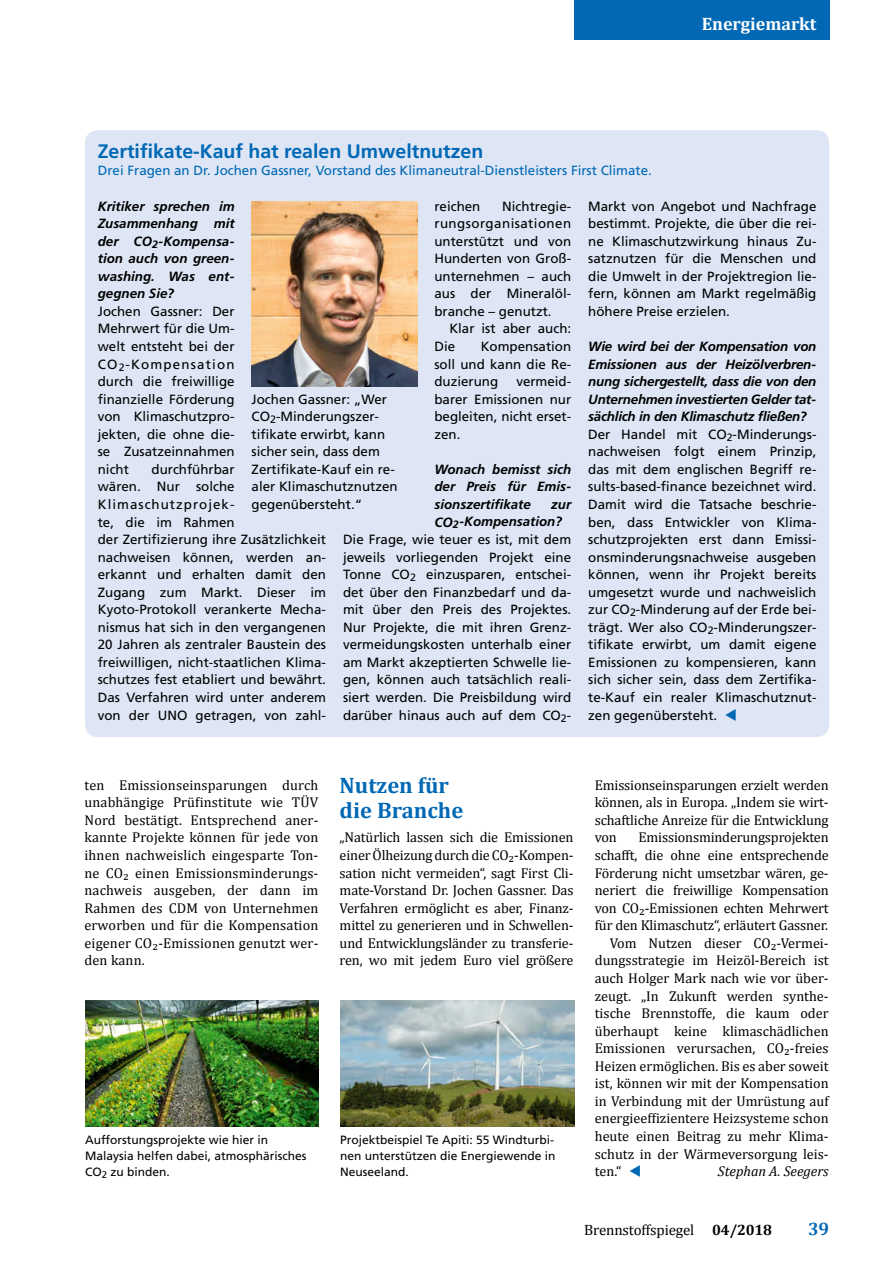
<style>
.page{position:relative;width:893px;height:1263px;background:#fff}
.page>*{position:absolute;margin:0;border:0;box-sizing:border-box;transform-origin:0 0}
.Subheadline_Themense{font:700 22.5px/25.5px "Cambria";color:#0068b4}
.Headline_Kasten{font:700 19.5px "Frutiger LT Std";color:#0068b4}
.t1{font:700 18px "Cambria";color:#fff}
.t2{font:700 18px "Cambria";color:#0068b4}
.t3{font:15px "Cambria";letter-spacing:-.01em;color:#000}
.Grundschrift{font:14.25px/17.5px "Cambria";letter-spacing:-.01em;color:#000;text-align:justify}
.Grundschrift_Einzug{font:14.25px/17.5px "Cambria";color:#000;text-align:justify}
.Grundschrift_Einzug-2{font:italic 14.25px "Cambria";color:#000}
.Grundsschrift{font:13.35px/17.5px "Frutiger LT Std";color:#000;text-align:justify}
.Grundsschrift-2{font:italic 700 13.35px/17.5px "Frutiger LT Std";color:#000;text-align:justify}
.BU_1__am_Grundlinien{font:13.35px/17.5px "Frutiger LT Std";color:#000}
.Grundschrift___Einzu{font:13.35px/17.5px "Frutiger LT Std";color:#000;text-align:justify}
.Grundsschrift-3{font:13.35px "Frutiger LT Std";color:#0068b4}
.BU{font:12px/15.8px "Frutiger LT Std";color:#000}
.s1{color:#0068b4}
.s2{font-weight:700}
</style>
<div class="page">
<div style="left:574px;top:0;width:255px;height:40px;background:#0068b4"></div>
<div style="left:85px;top:130px;width:744px;height:607px;background:#dee6f5;border-radius:13px"></div>
<img style="left:252px;top:202px;width:165px;height:185px">
<img style="left:85px;top:1000px;width:234px;height:127px">
<img style="left:340px;top:1000px;width:234px;height:127px">
<p class="t1" style="left:702px;top:11px;width:116px">Energiemarkt</p>
<p class="Headline_Kasten" style="left:98px;top:139px;width:387px">Zertifikate-Kauf hat realen Umweltnutzen</p>
<p class="Grundsschrift-3" style="left:98px;top:163px;width:556px">Drei Fragen an Dr. Jochen Gassner, Vorstand des Klimaneutral-Dienstleisters First Climate.</p>
<p class="Grundsschrift-2" style="left:98px;top:197px;width:138px">Kritiker sprechen im Zusammenhang mit der CO<sub>2</sub>-Kompensa&shy;tion auch von green&shy;washing. Was ent&shy;gegnen Sie?</p>
<p class="Grundsschrift" style="left:98px;top:302px;width:138px">Jochen Gassner: Der Mehrwert für die Um&shy;welt entsteht bei der CO<sub>2</sub>-Kompensation durch die freiwillige finanzielle Förderung von Klimaschutzpro&shy;jekten, die ohne die&shy;se Zusatzeinnahmen nicht</p>
<p class="Grundsschrift" style="left:588px;top:197px;width:230px">Markt von Angebot und Nachfrage bestimmt. Projekte, die über die rei&shy;ne Klimaschutzwirkung hinaus Zu&shy;satznutzen für die Menschen und die Umwelt in der Projektregion lie&shy;fern, können am Markt regelmäßig höhere Preise erzielen.</p>
<p class="Grundsschrift-2" style="left:588px;top:338px;width:230px">Wie wird bei der Kompensation von Emissionen aus der Heizölverbren&shy;nung sichergestellt, dass die von den Unternehmen investierten Gelder tat&shy;sächlich in den Klimaschutz fließen?</p>
<p class="Grundsschrift" style="left:588px;top:425px;width:230px">Der Handel mit CO<sub>2</sub>-Minderungs&shy;nachweisen folgt einem Prinzip, das mit dem englischen Begriff re&shy;sults-based-finance bezeichnet wird.<br>Damit wird die Tatsache beschrie&shy;ben, dass Entwickler von Klima&shy;schutzprojekten erst dann Emissi&shy;onsminderungsnachweise ausgeben können, wenn ihr Projekt bereits umgesetzt wurde und nachweislich zur CO<sub>2</sub>-Minderung auf der Erde bei&shy;trägt. Wer also CO<sub>2</sub>-Minderungszer&shy;tifikate erwirbt, um damit eigene Emissionen zu kompensieren, kann sich sicher sein, dass dem Zertifika&shy;te-Kauf ein realer Klimaschutznut&shy;zen gegenübersteht. <span class="s1">▼</span></p>
<p class="Grundsschrift" style="left:434px;top:197px;width:138px;text-indent:68px">Nichtregie&shy;rungsorganisationen unterstützt und von Hunderten von Groß&shy;unternehmen – auch aus der Mineralöl&shy;branche – genutzt.</p>
<p class="Grundschrift___Einzu" style="left:434px;top:320px;width:138px;text-indent:15px">Klar ist aber auch:<br>Die</p>
<p class="Grundsschrift" style="left:434px;top:197px;width:47px">reichen</p>
<p class="Grundschrift___Einzu" style="left:434px;top:338px;width:138px;text-indent:46px">Kompensation soll und kann die Re&shy;duzierung</p>
<p class="Grundschrift___Einzu" style="left:434px;top:373px;width:138px;text-indent:82px">vermeid&shy;barer Emissionen nur begleiten, nicht erset&shy;zen.</p>
<p class="Grundsschrift-2" style="left:434px;top:461px;width:138px">Wonach bemisst sich der Preis für Emis&shy;sionszertifikate</p>
<p class="BU_1__am_Grundlinien" style="left:252px;top:390px;width:148px">Jochen Gassner: „Wer<br>CO<sub>2</sub>-Minderungszer&shy;tifikate erwirbt, kann sicher sein, dass dem<br>Zertifikate-Kauf ein re&shy;aler Klimaschutznutzen gegenübersteht.“</p>
<p class="Grundsschrift" style="left:98px;top:460px;width:230px;text-align:left;text-indent:54px">durchführbar<br>wären. Nur solche<br>Klimaschutzprojek-<br>te, die im Rahmen<br>der Zertifizierung ihre Zusätzlichkeit nachweisen können, werden an&shy;erkannt und erhalten damit den<br>Zugang zum Markt. Dieser im<br>Kyoto-Protokoll verankerte Mecha&shy;nismus hat sich in den vergangenen<br>20 Jahren als zentraler Baustein des freiwilligen, nicht-staatlichen Klima&shy;schutzes fest etabliert und bewährt.<br>Das Verfahren wird unter anderem von der UNO getragen, von zahl-</p>
<p class="Grundsschrift-2" style="left:434px;top:496px;width:138px;text-indent:117px">zur<br>CO<sub>2</sub>-Kompensation?</p>
<p class="Grundsschrift" style="left:343px;top:531px;width:230px">Die Frage, wie teuer es ist, mit dem jeweils vorliegenden Projekt eine Tonne CO<sub>2</sub> einzusparen, entschei&shy;det über den Finanzbedarf und da&shy;mit über den Preis des Projektes.<br>Nur Projekte, die mit ihren Grenz&shy;vermeidungskosten unterhalb einer am Markt akzeptierten Schwelle lie&shy;gen, können auch tatsächlich reali&shy;siert werden. Die Preisbildung wird darüber hinaus auch auf dem CO<sub>2</sub>-</p>
<p class="Grundschrift" style="left:85px;top:776px;width:235px">ten Emissionseinsparungen durch unabhängige Prüfinstitute wie TÜV Nord bestätigt. Entsprechend aner&shy;kannte Projekte können für jede von ihnen nachweislich eingesparte Ton&shy;ne CO2 einen Emissionsminderungs&shy;nachweis ausgeben, der dann im Rahmen des CDM von Unternehmen erworben und für die Kompensation eigener CO2-Emissionen genutzt wer&shy;den kann.</p>
<p class="Subheadline_Themense" style="left:340px;top:772px;width:125px">Nutzen für die Branche</p>
<p class="Grundschrift" style="left:340px;top:829px;width:235px">„Natürlich lassen sich die Emissionen einer Ölheizung durch die CO2-Kompen&shy;sation nicht vermeiden“, sagt First Cli&shy;mate-Vorstand Dr. Jochen Gassner. Das Verfahren ermöglicht es aber, Finanz&shy;mittel zu generieren und in Schwellen&shy;und Entwicklungsländer zu transferie&shy;ren, wo mit jedem Euro viel größere</p>
<p class="BU" style="left:85px;top:1132px;width:223px">Aufforstungsprojekte wie hier in<br>Malaysia helfen dabei, atmosphärisches<br>CO<sub>2</sub> zu binden.</p>
<p class="BU" style="left:340px;top:1132px;width:217px">Projektbeispiel Te Apiti: 55 Windturbi&shy;nen unterstützen die Energiewende in<br>Neuseeland.</p>
<p class="Grundschrift" style="left:595px;top:776px;width:235px">Emissionseinsparungen erzielt werden können, als in Europa. „Indem sie wirt&shy;schaftliche Anreize für die Entwicklung von</p>
<p class="Grundschrift" style="left:595px;top:829px;width:235px;text-indent:44px">Emissionsminderungsprojekten schafft, die ohne eine entsprechende Förderung nicht umsetzbar wären, ge&shy;neriert die freiwillige Kompensation von CO2-Emissionen echten Mehrwert für den Klimaschutz“, erläutert Gassner.</p>
<p class="Grundschrift_Einzug" style="left:595px;top:934px;width:235px;text-indent:15px">Vom Nutzen dieser CO2-Vermei&shy;dungsstrategie im Heizöl-Bereich ist auch Holger Mark nach wie vor über&shy;zeugt. „In Zukunft werden synthe&shy;tische Brennstoffe, die kaum oder überhaupt keine klimaschädlichen Emissionen verursachen, CO2-freies Heizen ermöglichen. Bis es aber soweit ist, können wir mit der Kompensation in Verbindung mit der Umrüstung auf energieeffizientere Heizsysteme schon heute einen Beitrag zu mehr Klima&shy;schutz in der Wärmeversorgung leis&shy;ten.“ <span class="s1">▼</span></p>
<p class="Grundschrift_Einzug-2" style="left:718px;top:1161px;width:112px">Stephan A. Seegers</p>
<p class="t3" style="left:584px;top:1221px;width:190px">Brennstoffspiegel <span class="s2">04/2018</span></p>
<h3 class="t2" style="left:808px;top:1216px;width:23px">39</h3>
</div>
